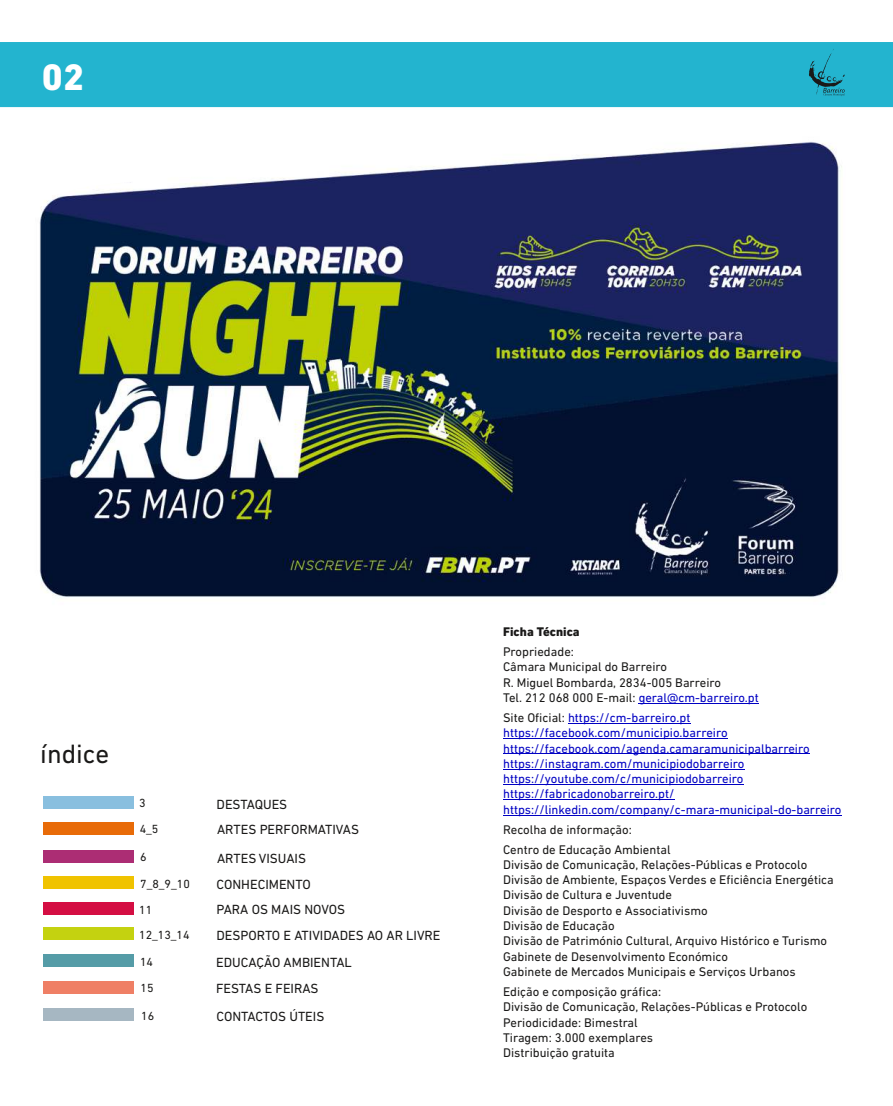
<style>
.page{position:relative;width:893px;height:1106px;background:#fff}
.page>*{position:absolute;margin:0;border:0;box-sizing:border-box;transform-origin:0 0}
.t1{font:800 37.5px "DIN Next LT Pro";color:#fff}
.t2{font:27px "DIN Next LT Pro";color:#1a1918}
.t3{font:13.5px/26.2px "DIN Next LT Pro";color:#1a1918}
.t4{font:12.75px/15.3px "DIN Next LT Pro";color:#1a1918}
.t5{font:12.75px/15.3px "DIN Next LT Pro";color:#0000c3}
.t6{font:800 12.75px "DIN Next LT Pro";color:#1a1918}
.t7{font:12px/26px "DIN Next LT Pro";color:#1a1918}
.s1{color:#0000c3}
.s2{color:#1a1918}
</style>
<div class="page">
<div style="left:0;top:42px;width:893px;height:65px;background:#23b4cf"></div>
<svg style="left:808px;top:48px;width:37px;height:48px;background:#219db4"></svg>
<div style="left:44px;top:796px;width:90px;height:13px;background:#89bfdf"></div>
<div style="left:43px;top:822px;width:91px;height:12px;background:#e86b08"></div>
<div style="left:44px;top:849px;width:90px;height:13px;background:#ac2d74"></div>
<div style="left:44px;top:901px;width:90px;height:13px;background:#d40e43"></div>
<div style="left:43px;top:927px;width:91px;height:13px;background:#c4d210"></div>
<div style="left:44px;top:954px;width:90px;height:13px;background:#559ca7"></div>
<div style="left:44px;top:876px;width:90px;height:13px;background:#f0c300"></div>
<div style="left:43px;top:980px;width:91px;height:13px;background:#ef7f65"></div>
<div style="left:44px;top:1008px;width:90px;height:12px;background:#a6b7c2"></div>
<hr style="left:639px;top:703px;width:120px;height:1px;background:#0000c3">
<hr style="left:568px;top:723px;width:122px;height:1px;background:#0000c3">
<hr style="left:503px;top:738px;width:225px;height:1px;background:#0000c3">
<hr style="left:503px;top:753px;width:307px;height:1px;background:#0000c3">
<hr style="left:503px;top:769px;width:241px;height:1px;background:#0000c3">
<hr style="left:503px;top:784px;width:240px;height:1px;background:#0000c3">
<hr style="left:503px;top:799px;width:171px;height:1px;background:#0000c3">
<hr style="left:503px;top:815px;width:338px;height:1px;background:#0000c3">
<img style="left:39px;top:142px;width:803px;height:456px">
<h1 class="t1" style="left:42px;top:55px;width:44px">02</h1>
<h2 class="t2" style="left:40px;top:738px;width:70px">índice</h2>
<p class="t7" style="left:139px;top:790px;width:8px">3</p>
<p class="t7" style="left:140px;top:816px;width:20px">4_5</p>
<p class="t7" style="left:140px;top:843px;width:8px">6</p>
<p class="t7" style="left:140px;top:870px;width:51px">7_8_9_10</p>
<p class="t7" style="left:139px;top:897px;width:52px;line-height:24.6px">11<br>12_13_14</p>
<p class="t7" style="left:140px;top:949px;width:15px">14<br>15</p>
<p class="t7" style="left:141px;top:1003px;width:15px">16</p>
<p class="t3" style="left:217px;top:791px;width:144px;line-height:25.5px">DESTAQUES<br>ARTES PERFORMATIVAS</p>
<p class="t3" style="left:217px;top:844px;width:90px">ARTES VISUAIS</p>
<p class="t3" style="left:216px;top:871px;width:96px">CONHECIMENTO</p>
<p class="t3" style="left:216px;top:896px;width:226px">PARA OS MAIS NOVOS<br>DESPORTO E ATIVIDADES AO AR LIVRE<br>EDUCAÇÃO AMBIENTAL</p>
<p class="t3" style="left:216px;top:975px;width:104px">FESTAS E FEIRAS</p>
<p class="t3" style="left:216px;top:1002px;width:109px">CONTACTOS ÚTEIS</p>
<p class="t6" style="left:503px;top:624px;width:78px">Ficha Técnica</p>
<p class="t4" style="left:503px;top:644px;width:257px">Propriedade:<br>Câmara Municipal do Barreiro<br>R. Miguel Bombarda, 2834-005 Barreiro<br>Tel. 212 068 000 E-mail: <span class="s1">geral@cm-barreiro.pt</span></p>
<p class="t5" style="left:503px;top:709px;width:340px"><span class="s2">Site Oficial:</span> https://cm-barreiro.pt https://facebook.com/municipio.barreiro https://facebook.com/agenda.camaramunicipalbarreiro https://instagram.com/municipiodobarreiro https://youtube.com/c/municipiodobarreiro https://fabricadonobarreiro.pt/ https://linkedin.com/company/c-mara-municipal-do-barreiro</p>
<p class="t4" style="left:503px;top:819px;width:169px;line-height:20px">Recolha de informação:<br>Centro de Educação Ambiental</p>
<p class="t4" style="left:503px;top:856px;width:306px">Divisão de Comunicação, Relações Públicas e Protocolo</p>
<p class="t4" style="left:503px;top:856px;width:332px;text-indent:188px">-<br>Divisão de Ambiente, Espaços Verdes e Eficiência Energética Divisão de Cultura e Juventude<br>Divisão de Desporto e Associativismo<br>Divisão de Educação<br>Divisão de Património Cultural, Arquivo Histórico e Turismo Gabinete de Desenvolvimento Económico<br>Gabinete de Mercados Municipais e Serviços Urbanos</p>
<p class="t4" style="left:503px;top:983px;width:306px">Edição e composição gráfica:<br>Divisão de Comunicação, Relações Públicas e Protocolo</p>
<p class="t4" style="left:691px;top:999px;width:6px">-</p>
<p class="t4" style="left:503px;top:1014px;width:152px">Periodicidade: Bimestral<br>Tiragem: .000 exemplares</p>
<p class="t4" style="left:503px;top:1029px;width:113px;text-align:center">3<br>Distribuição gratuita</p>
</div>
